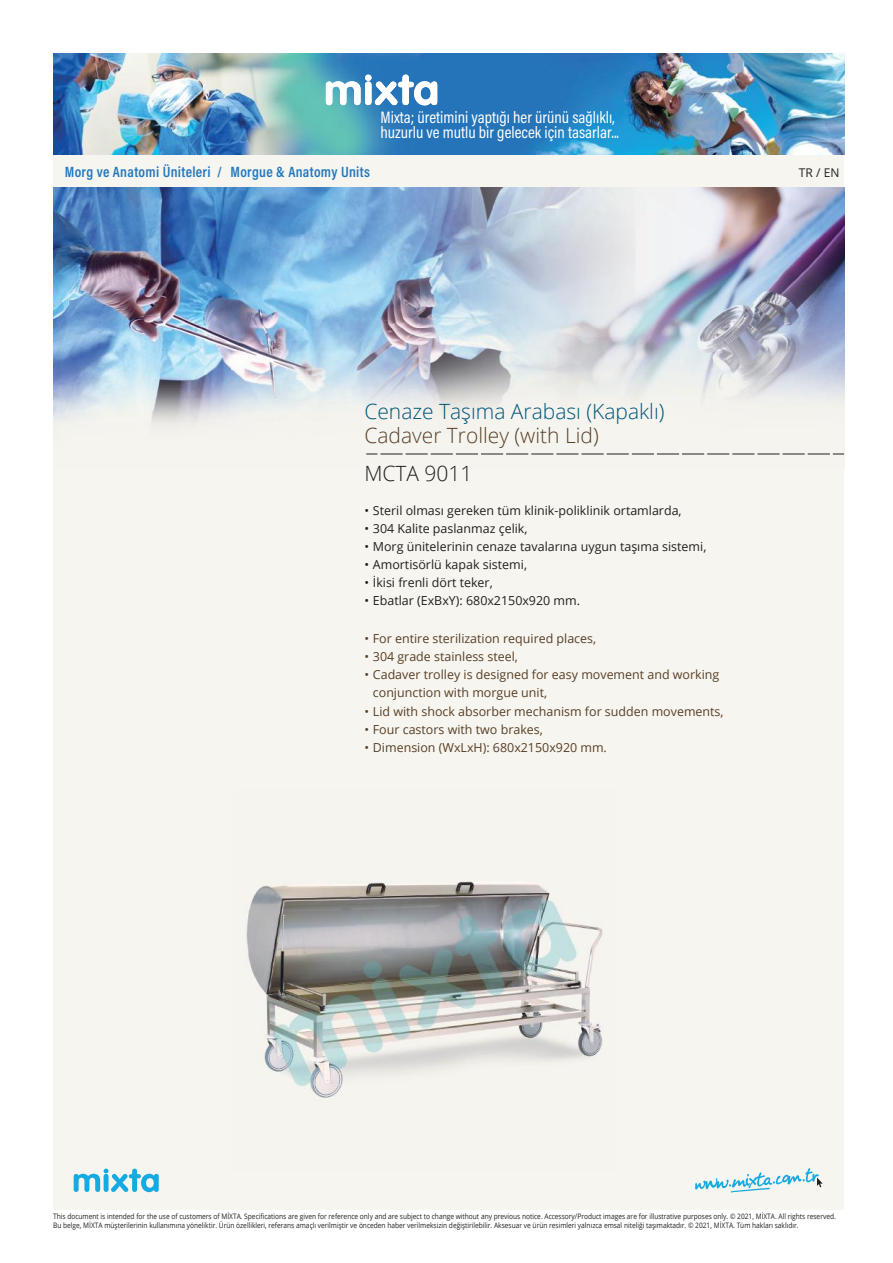
<style>
.page{position:relative;width:893px;height:1263px;background:#fff}
.page>*{position:absolute;margin:0;border:0;box-sizing:border-box;transform-origin:0 0}
.t1{font:300 21px "Open Sans";color:#005579}
.t2{font:300 21px "Open Sans";color:#573f26}
.t3{font:300 21px "Open Sans";color:#241f1f}
.t4{font:16.65px/15px "Acumin Pro Cond";color:#fff}
.t5{font:600 15px "Acumin Pro Cond";letter-spacing:.02em;color:#2278bd}
.t6{font:12.45px/18px "Open Sans";color:#573f26}
.t7{font:12.45px "Open Sans";color:#241f1f}
.t8{font:12px "Open Sans";color:#241f1f}
.t9{font:7.5px/9px "Open Sans";color:#241f1f;scale:.88 1}
</style>
<div class="page">
<div style="left:53px;top:53px;width:791px;height:1157px;background:#f7f5ef"></div>
<img style="left:53px;top:188px;width:791px;height:266px">
<img style="left:53px;top:53px;width:791px;height:102px">
<svg style="left:326px;top:75px;width:111px;height:30px"></svg>
<svg style="left:366px;top:454px;width:478px;height:1px"></svg>
<svg style="left:695px;top:1168px;width:128px;height:24px"></svg>
<svg style="left:74px;top:1168px;width:85px;height:24px"></svg>
<img style="left:246px;top:881px;width:357px;height:218px">
<h3 class="t5" style="left:65px;top:162px;width:307px">Morg ve Anatomi Üniteleri / Morgue &amp; Anatomy Units</h3>
<h2 class="t4" style="left:381px;top:110px;width:240px">Mixta; üretimini yaptığı her ürünü sağlıklı, huzurlu ve mutlu bir gelecek için tasarlar...</h2>
<h3 class="t8" style="left:799px;top:164px;width:42px">TR / EN</h3>
<h1 class="t1" style="left:364px;top:397px;width:302px">Cenaze Taşıma Arabası (Kapaklı)</h1>
<h1 class="t2" style="left:364px;top:421px;width:236px">Cadaver Trolley (with Lid)</h1>
<h1 class="t3" style="left:364px;top:459px;width:110px">MCTA 9011</h1>
<h3 class="t7" style="left:364px;top:501px;width:319px">• Steril olması gereken tüm klinik-poliklinik ortamlarda,</h3>
<h3 class="t7" style="left:364px;top:519px;width:165px">• 304 Kalite paslanmaz çelik,</h3>
<h3 class="t7" style="left:364px;top:537px;width:343px">• Morg ünitelerinin cenaze tavalarına uygun taşıma sistemi,</h3>
<h3 class="t7" style="left:364px;top:555px;width:164px">• Amortisörlü kapak sistemi,</h3>
<h3 class="t7" style="left:364px;top:573px;width:130px">• İkisi frenli dört teker,</h3>
<h3 class="t7" style="left:364px;top:591px;width:217px">• Ebatlar (ExBxY): 680x2150x920 mm.</h3>
<h3 class="t6" style="left:364px;top:630px;width:233px">• For entire sterilization required places,</h3>
<h3 class="t6" style="left:364px;top:648px;width:155px">• 304 grade stainless steel,</h3>
<h3 class="t6" style="left:373px;top:666px;width:348px;text-indent:-9px">• Cadaver trolley is designed for easy movement and working conjunction with morgue unit,</h3>
<h3 class="t6" style="left:364px;top:702px;width:361px">• Lid with shock absorber mechanism for sudden movements,</h3>
<h3 class="t6" style="left:364px;top:720px;width:180px">• Four castors with two brakes,</h3>
<h3 class="t6" style="left:364px;top:738px;width:244px">• Dimension (WxLxH): 680x2150x920 mm.</h3>
<p class="t9" style="left:53px;top:1211px;width:891px">This document is intended for the use of customers of MİXTA. Specifications are given for reference only and are subject to change without any previous notice. Accessory/Product images are for illustrative purposes only. © 2021, MİXTA. All rights reserved.<br>Bu belge, MİXTA müşterilerinin kullanımına yöneliktir. Ürün özellikleri, referans amaçlı verilmiştir ve önceden haber verilmeksizin değiştirilebilir. Aksesuar ve ürün resimleri yalnızca emsal niteliği taşımaktadır. © 2021, MİXTA. Tüm hakları saklıdır.</p>
</div>
